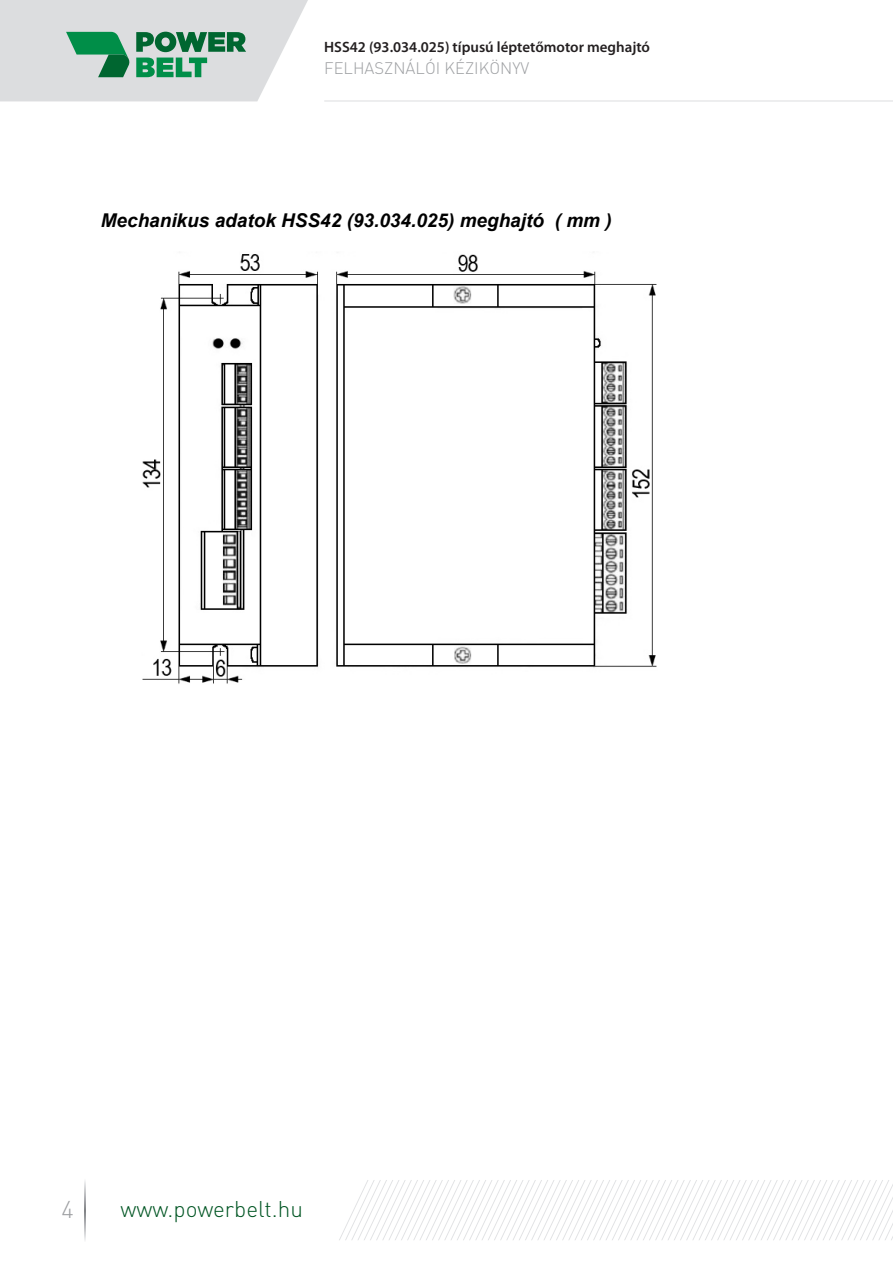
<style>
.page{position:relative;width:893px;height:1263px;background:#fff}
.page>*{position:absolute;margin:0;border:0;box-sizing:border-box;transform-origin:0 0}
.t1{font:300 24px "DIN Pro";color:#9d9fa2}
.t2{font:300 22.5px "DIN Pro";color:#005523}
.t3{font:italic 700 19.05px "Arial";color:#000}
.t4{font:300 16.5px "DIN Pro";color:#9d9fa2}
.t5{font:600 15px "Myriad Pro";color:#231f20}
</style>
<div class="page">
<img style="left:142px;top:254px;width:515px;height:430px">
<svg style="left:339px;top:1180px;width:554px;height:60px"></svg>
<svg style="left:85px;top:1181px;width:1px;height:59px"></svg>
<hr style="left:324px;top:101px;width:569px;height:1px;background:#dcdddf">
<svg style="left:0;top:0;width:325px;height:101px;background:#c4d4ce"></svg>
<p class="t5" style="left:324px;top:39px;width:327px">HSS42 (93.034.025) típusú léptetőmotor meghajtó</p>
<p class="t4" style="left:324px;top:55px;width:207px">FELHASZNÁLÓI KÉZIKÖNYV</p>
<p class="t3" style="left:101px;top:210px;width:512px">Mechanikus adatok HSS42 (93.034.025) meghajtó ( mm )</p>
<p class="t1" style="left:62px;top:1190px;width:14px">4</p>
<p class="t2" style="left:120px;top:1191px;width:184px">www.powerbelt.hu</p>
</div>
